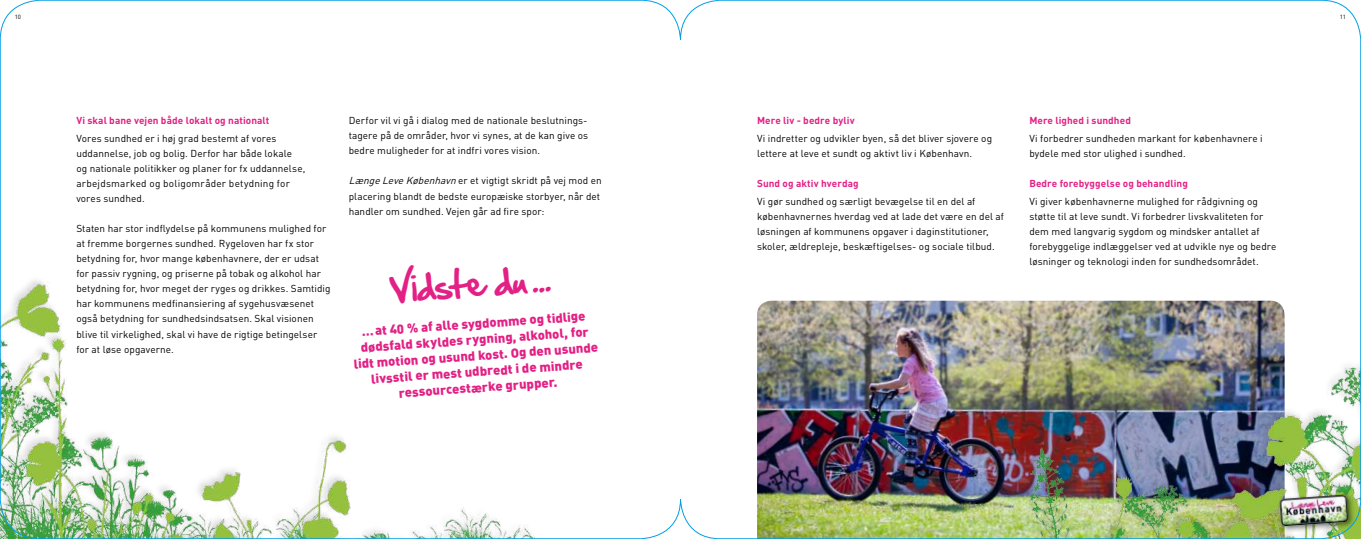
<style>
.page{position:relative;width:1361px;height:539px;background:#fff}
.page>*{position:absolute;margin:0;border:0;box-sizing:border-box;transform-origin:0 0}
.t1{font:33px "Hand Of Sean";color:#e32085}
.t2{font:900 13px/16px "DIN";color:#e32085;text-align:center}
.t3{font:10px/15px "DIN";letter-spacing:.005em;color:#000}
.t4{font:700 10px "DIN";letter-spacing:.01em;color:#e32085}
.t5{font:6px "DIN";color:#000}
.s1{font-style:italic}
</style>
<div class="page">
<img style="left:0;top:0;width:1361px;height:539px">
<p class="t5" style="left:15px;top:14px;width:8px">10</p>
<p class="t5" style="left:1340px;top:14px;width:8px">11</p>
<p class="t4" style="left:76px;top:116px;width:194px">Vi skal bane vejen både lokalt og nationalt</p>
<p class="t3" style="left:76px;top:132px;width:230px">Vores sundhed er i høj grad bestemt af vores uddannelse, job og bolig. Derfor har både lokale og nationale politikker og planer for fx uddannelse, arbejdsmarked og boligområder betydning for vores sundhed.</p>
<p class="t3" style="left:76px;top:222px;width:256px">Staten har stor indflydelse på kommunens mulighed for at fremme borgernes sundhed. Rygeloven har fx stor betydning for, hvor mange københavnere, der er udsat for passiv rygning, og priserne på tobak og alkohol har betydning for, hvor meget der ryges og drikkes. Samtidig har kommunens medfinansiering af sygehusvæsenet også betydning for sundhedsindsatsen. Skal visionen blive til virkelighed, skal vi have de rigtige betingelser for at løse opgaverne.</p>
<p class="t3" style="left:349px;top:114px;width:241px;text-align:justify">Derfor vil vi gå i dialog med de nationale beslutnings&shy;tagere på de områder, hvor vi synes, at de kan give os bedre muligheder for at indfri vores vision.</p>
<p class="t3" style="left:349px;top:174px;width:255px"><span class="s1">Længe Leve København</span> er et vigtigt skridt på vej mod en placering blandt de bedste europæiske storbyer, når det handler om sundhed. Vejen går ad fire spor:</p>
<h1 class="t1" style="left:388px;top:266px;width:164px;rotate:-4deg">Vidste du ...</h1>
<h2 class="t2" style="left:351px;top:324px;width:246px;rotate:-4deg">… at 40 % afalle sygdomme og tidlige dødsfald skyldes rygning,alkohol,for lidt motion og usund kost. Og den usunde livsstil er mest udbredt i de mindre ressourcestærke grupper.</h2>
<p class="t4" style="left:757px;top:116px;width:99px">Mere liv - bedre byliv</p>
<p class="t3" style="left:757px;top:132px;width:237px">Vi indretter og udvikler byen, så det bliver sjovere og lettere at leve et sundt og aktivt liv i København.</p>
<p class="t4" style="left:757px;top:179px;width:103px">Sund og aktiv hverdag</p>
<p class="t3" style="left:757px;top:195px;width:248px">Vi gør sundhed og særligt bevægelse til en del af københavnernes hverdag ved at lade det være en del af løsningen af kommunens opgaver i daginstitutioner, skoler, ældrepleje, beskæftigelses- og sociale tilbud.</p>
<p class="t4" style="left:1029px;top:116px;width:103px">Mere lighed i sundhed</p>
<p class="t3" style="left:1029px;top:132px;width:235px">Vi forbedrer sundheden markant for københavnere i bydele med stor ulighed i sundhed.</p>
<p class="t4" style="left:1029px;top:179px;width:160px">Bedre forebyggelse og behandling</p>
<p class="t3" style="left:1029px;top:195px;width:249px">Vi giver københavnerne mulighed for rådgivning og støtte til at leve sundt. Vi forbedrer livskvaliteten for dem med langvarig sygdom og mindsker antallet af forebyggelige indlæggelser ved at udvikle nye og bedre løsninger og teknologi inden for sundhedsområdet.</p>
</div>
